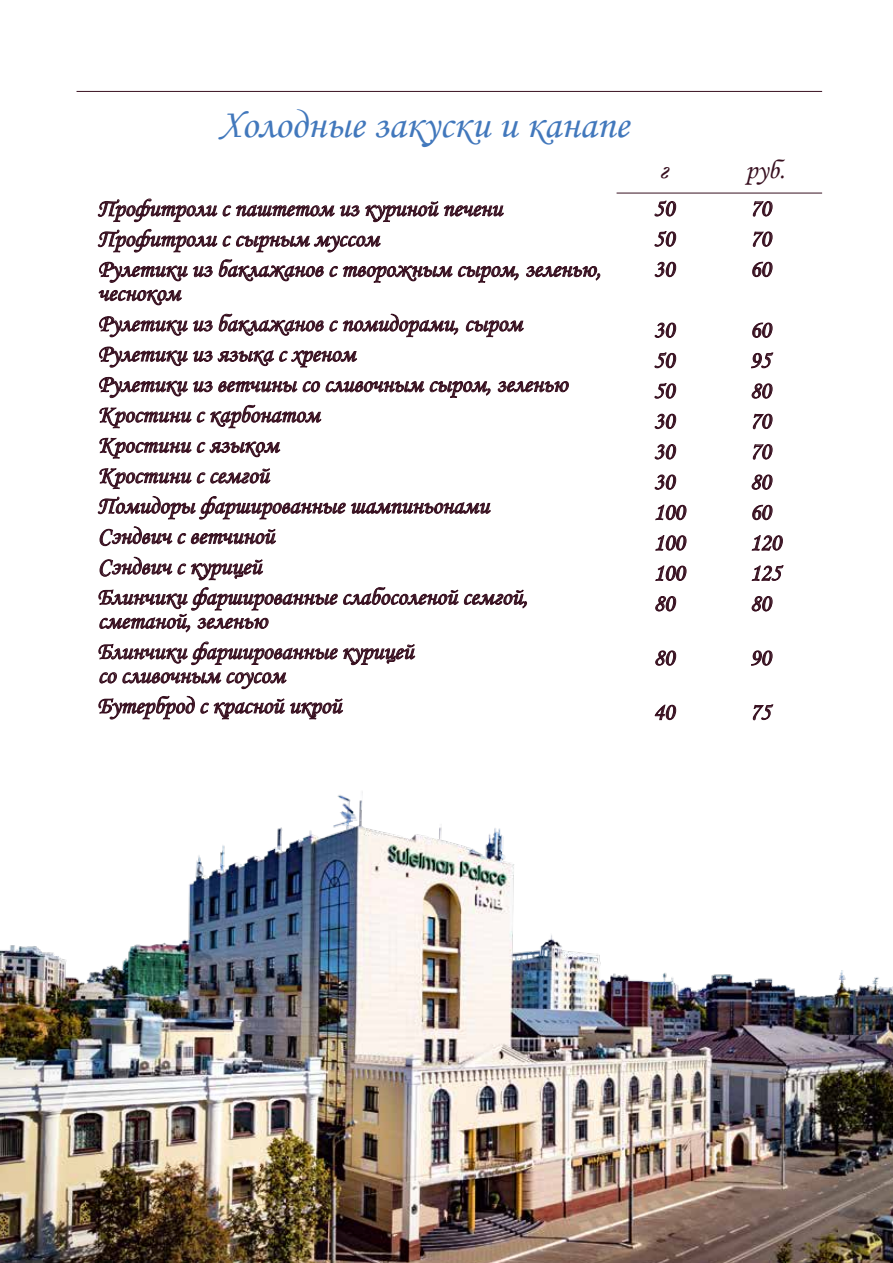
<style>
.page{position:relative;width:893px;height:1263px;background:#fff}
.page>*{position:absolute;margin:0;border:0;box-sizing:border-box;transform-origin:0 0}
.t1{font:40.5px "Monotype Corsiva";color:#4278bc}
.t2{font:27px "Monotype Corsiva";color:#381020}
.t3{font:24px/30.5px "Monotype Corsiva";color:#381020}
</style>
<div class="page">
<img style="left:0;top:791px;width:893px;height:472px">
<hr style="left:77px;top:91px;width:745px;height:1px;background:#381020">
<svg style="left:98px;top:199px;width:119px;height:23px"></svg>
<svg style="left:223px;top:205px;width:136px;height:12px"></svg>
<svg style="left:365px;top:201px;width:139px;height:21px"></svg>
<svg style="left:98px;top:229px;width:119px;height:23px"></svg>
<svg style="left:223px;top:236px;width:158px;height:16px"></svg>
<svg style="left:99px;top:262px;width:113px;height:21px"></svg>
<svg style="left:219px;top:259px;width:105px;height:22px"></svg>
<svg style="left:330px;top:266px;width:122px;height:17px"></svg>
<svg style="left:458px;top:266px;width:61px;height:17px"></svg>
<svg style="left:526px;top:266px;width:74px;height:14px"></svg>
<svg style="left:99px;top:290px;width:83px;height:15px"></svg>
<svg style="left:99px;top:316px;width:113px;height:21px"></svg>
<svg style="left:219px;top:314px;width:105px;height:21px"></svg>
<svg style="left:330px;top:314px;width:128px;height:23px"></svg>
<svg style="left:466px;top:320px;width:58px;height:17px"></svg>
<svg style="left:99px;top:346px;width:113px;height:21px"></svg>
<svg style="left:218px;top:350px;width:139px;height:17px"></svg>
<svg style="left:99px;top:377px;width:113px;height:21px"></svg>
<svg style="left:218px;top:381px;width:79px;height:11px"></svg>
<svg style="left:303px;top:381px;width:17px;height:11px"></svg>
<svg style="left:326px;top:381px;width:98px;height:11px"></svg>
<svg style="left:430px;top:381px;width:60px;height:17px"></svg>
<svg style="left:498px;top:381px;width:71px;height:11px"></svg>
<svg style="left:100px;top:408px;width:91px;height:20px"></svg>
<svg style="left:197px;top:405px;width:124px;height:23px"></svg>
<svg style="left:100px;top:438px;width:91px;height:20px"></svg>
<svg style="left:197px;top:442px;width:83px;height:15px"></svg>
<svg style="left:100px;top:468px;width:91px;height:21px"></svg>
<svg style="left:197px;top:468px;width:73px;height:15px"></svg>
<svg style="left:98px;top:496px;width:393px;height:23px"></svg>
<svg style="left:100px;top:527px;width:72px;height:19px"></svg>
<svg style="left:178px;top:529px;width:98px;height:15px"></svg>
<svg style="left:100px;top:557px;width:72px;height:19px"></svg>
<svg style="left:178px;top:559px;width:85px;height:21px"></svg>
<svg style="left:99px;top:587px;width:428px;height:45px"></svg>
<svg style="left:99px;top:642px;width:316px;height:47px"></svg>
<svg style="left:99px;top:696px;width:96px;height:23px"></svg>
<svg style="left:201px;top:699px;width:142px;height:20px"></svg>
<svg style="left:655px;top:201px;width:21px;height:15px"></svg>
<svg style="left:655px;top:231px;width:21px;height:15px"></svg>
<svg style="left:655px;top:262px;width:21px;height:15px"></svg>
<svg style="left:655px;top:323px;width:21px;height:15px"></svg>
<svg style="left:655px;top:353px;width:21px;height:15px"></svg>
<svg style="left:655px;top:383px;width:21px;height:15px"></svg>
<svg style="left:655px;top:414px;width:21px;height:15px"></svg>
<svg style="left:655px;top:444px;width:21px;height:15px"></svg>
<svg style="left:655px;top:475px;width:21px;height:15px"></svg>
<svg style="left:656px;top:505px;width:30px;height:15px"></svg>
<svg style="left:656px;top:535px;width:30px;height:15px"></svg>
<svg style="left:656px;top:566px;width:30px;height:15px"></svg>
<svg style="left:655px;top:596px;width:21px;height:15px"></svg>
<svg style="left:655px;top:651px;width:21px;height:14px"></svg>
<svg style="left:655px;top:705px;width:21px;height:15px"></svg>
<svg style="left:753px;top:201px;width:19px;height:15px"></svg>
<svg style="left:753px;top:232px;width:19px;height:15px"></svg>
<svg style="left:752px;top:262px;width:20px;height:15px"></svg>
<svg style="left:752px;top:323px;width:20px;height:15px"></svg>
<svg style="left:751px;top:353px;width:22px;height:15px"></svg>
<svg style="left:752px;top:384px;width:20px;height:14px"></svg>
<svg style="left:753px;top:414px;width:19px;height:15px"></svg>
<svg style="left:753px;top:444px;width:19px;height:15px"></svg>
<svg style="left:752px;top:475px;width:20px;height:15px"></svg>
<svg style="left:752px;top:505px;width:20px;height:15px"></svg>
<svg style="left:752px;top:535px;width:31px;height:15px"></svg>
<svg style="left:752px;top:565px;width:31px;height:16px"></svg>
<svg style="left:752px;top:596px;width:20px;height:15px"></svg>
<svg style="left:751px;top:651px;width:21px;height:14px"></svg>
<svg style="left:753px;top:705px;width:20px;height:15px"></svg>
<hr style="left:617px;top:193px;width:205px;height:1px;background:#381020">
<h1 class="t1" style="left:219px;top:100px;width:412px">Холодные закуски и канапе</h1>
<p class="t3" style="left:98px;top:193px;width:505px">Профитроли с паштетом из куриной печени<br>Профитроли с сырным муссом<br>Рулетики из баклажанов с творожным сыром, зеленью,</p>
<p class="t3" style="left:98px;top:278px;width:471px">чесноком<br>Рулетики из баклажанов с помидорами, сыром<br>Рулетики из языка с хреном<br>Рулетики из ветчины со сливочным сыром, зеленью<br>Кростини с карбонатом<br>Кростини с языком<br>Кростини с семгой<br>Помидоры фаршированные шампиньонами<br>Сэндвич с ветчиной<br>Сэндвич с курицей<br>Блинчики фаршированные слабосоленой семгой,</p>
<p class="t3" style="left:98px;top:606px;width:317px">сметаной, зеленью<br>Блинчики фаршированные курицей</p>
<p class="t3" style="left:98px;top:660px;width:245px">со сливочным соусом<br>Бутерброд с красной икрой</p>
<p class="t2" style="left:659px;top:153px;width:11px">г</p>
<p class="t2" style="left:746px;top:153px;width:41px">руб.</p>
<p class="t3" style="left:653px;top:193px;width:22px;text-align:justify">50<br>50<br>30</p>
<p class="t3" style="left:653px;top:315px;width:33px">30<br>50<br>50<br>30<br>30<br>30<br>100<br>100<br>100<br>80</p>
<p class="t3" style="left:653px;top:642px;width:22px">80</p>
<p class="t3" style="left:653px;top:697px;width:22px">40</p>
<p class="t3" style="left:750px;top:193px;width:22px;text-align:justify">70<br>70<br>60</p>
<p class="t3" style="left:750px;top:315px;width:33px">60<br>95<br>80<br>70<br>70<br>80<br>60<br>120<br>125<br>80</p>
<p class="t3" style="left:750px;top:642px;width:22px">90</p>
<p class="t3" style="left:750px;top:697px;width:22px">75</p>
</div>
